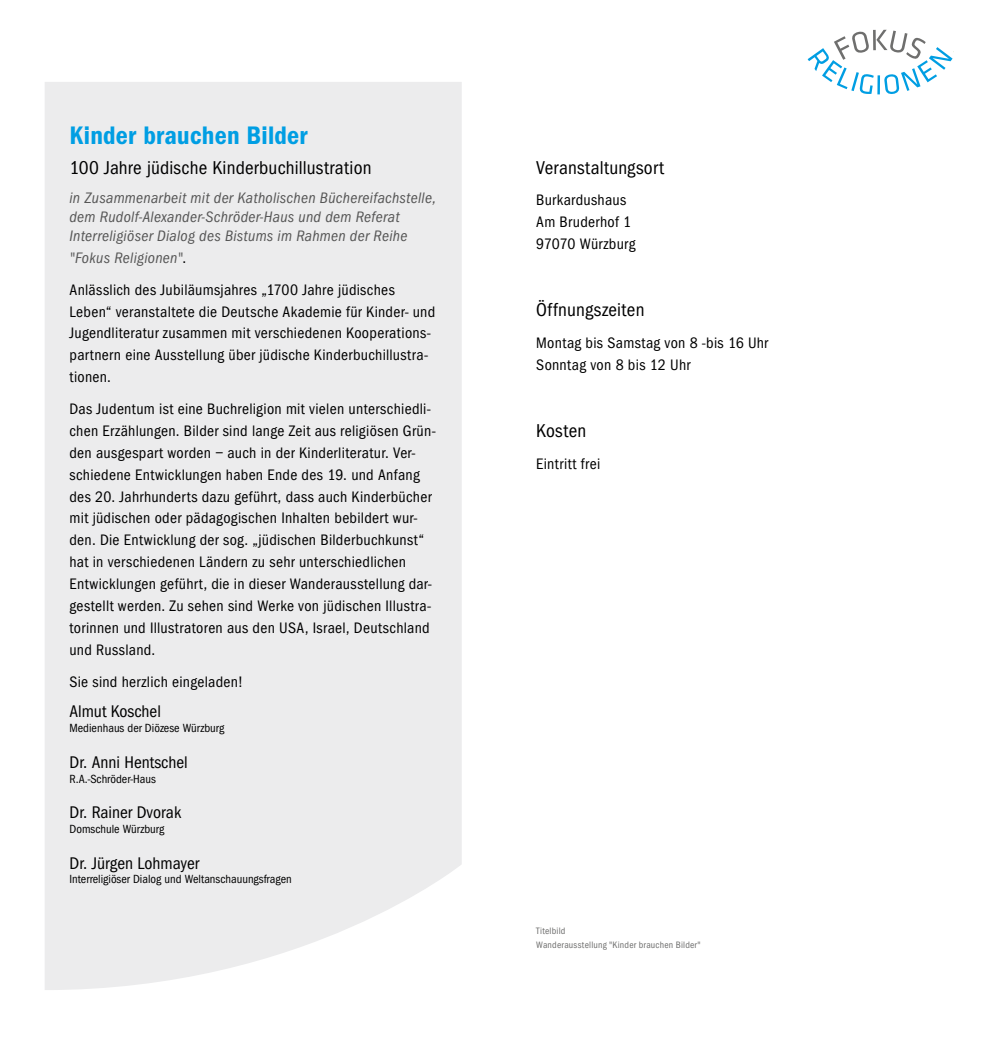
<style>
.page{position:relative;width:993px;height:1042px;background:#fff}
.page>*{position:absolute;margin:0;border:0;box-sizing:border-box;transform-origin:0 0}
.t1{font:26.25px "Franklin Goth EFTU Demi Con";color:#009ee3}
.t2{font:19.25px "Franklin Goth EFTU Book Con";letter-spacing:.015em;color:#000}
.t3{font:17.5px "Franklin Goth EFTU Book Con";color:#000}
.t4{font:15.75px/21.9px "Franklin Goth EFTU Book Con";letter-spacing:.02em;color:#000}
.t5{font:15.75px/18.9px "Franklin Goth EFTU Book Con Ita";letter-spacing:.02em;color:#565656}
.t6{font:12.25px "Franklin Goth EFTU Book Con";color:#000}
.t7{font:9.62px/14px "Franklin Goth EFTU Book Con";letter-spacing:.02em;color:#6f6f6e}
.s1{font-family:"Franklin Goth EFTU Book Con";color:#000}
</style>
<div class="page">
<div style="left:45px;top:82px;width:416px;height:908px;background:#ececed"></div>
<svg style="left:807px;top:29px;width:146px;height:65px"></svg>
<svg style="left:71px;top:126px;width:18px;height:18px"></svg>
<svg style="left:104px;top:126px;width:32px;height:18px"></svg>
<svg style="left:145px;top:126px;width:31px;height:18px"></svg>
<svg style="left:191px;top:126px;width:35px;height:18px"></svg>
<svg style="left:248px;top:126px;width:18px;height:18px"></svg>
<svg style="left:275px;top:126px;width:33px;height:18px"></svg>
<h1 class="t1" style="left:90px;top:120px;width:14px">■</h1>
<h1 class="t1" style="left:177px;top:120px;width:98px">◆ ■ ●</h1>
<p class="t2" style="left:69px;top:157px;width:303px">100 Jahre jüdische Kinderbuchillustration</p>
<p class="t5" style="left:69px;top:189px;width:368px">in Zusammenarbeit mit der Katholischen Büchereifachstelle, dem Rudolf-Alexander-Schröder-Haus und dem Referat<br>Interreligiöser Dialog des Bistums im Rahmen der Reihe</p>
<p class="t5" style="left:69px;top:248px;width:118px">"Fokus Religionen"<span class="s1">.</span></p>
<p class="t4" style="left:69px;top:279px;width:367px">Anlässlich des Jubiläumsjahres „1700 Jahre jüdisches Leben“ veranstaltete die Deutsche Akademie für Kinder- und Jugendliteratur zusammen mit verschiedenen Kooperations&shy;partnern eine Ausstellung über jüdische Kinderbuchillustra&shy;tionen.</p>
<p class="t4" style="left:69px;top:398px;width:367px">Das Judentum ist eine Buchreligion mit vielen unterschiedli&shy;chen Erzählungen. Bilder sind lange Zeit aus religiösen Grün&shy;den ausgespart worden – auch in der Kinderliteratur. Ver&shy;schiedene Entwicklungen haben Ende des 19. und Anfang des 20. Jahrhunderts dazu geführt, dass auch Kinderbücher mit jüdischen oder pädagogischen Inhalten bebildert wur&shy;den. Die Entwicklung der sog. „jüdischen Bilderbuchkunst“ hat in verschiedenen Ländern zu sehr unterschiedlichen Entwicklungen geführt, die in dieser Wanderausstellung dar&shy;gestellt werden. Zu sehen sind Werke von jüdischen Illustra&shy;torinnen und Illustratoren aus den USA, Israel, Deutschland und Russland.</p>
<p class="t4" style="left:69px;top:670px;width:175px">Sie sind herzlich eingeladen!</p>
<p class="t3" style="left:69px;top:702px;width:93px">Almut Koschel</p>
<p class="t6" style="left:69px;top:721px;width:156px">Medienhaus der Diözese Würzburg</p>
<p class="t3" style="left:69px;top:752px;width:120px">Dr. Anni Hentschel</p>
<p class="t6" style="left:69px;top:771px;width:88px">R.A.-Schröder-Haus</p>
<p class="t3" style="left:69px;top:802px;width:113px">Dr. Rainer Dvorak</p>
<p class="t6" style="left:69px;top:822px;width:96px">Domschule Würzburg</p>
<p class="t3" style="left:69px;top:853px;width:131px">Dr. Jürgen Lohmayer</p>
<p class="t6" style="left:69px;top:872px;width:224px">Interreligiöser Dialog und Weltanschauungsfragen</p>
<p class="t2" style="left:536px;top:156px;width:129px">Veranstaltungsort</p>
<p class="t4" style="left:536px;top:189px;width:101px">Burkardushaus<br>Am Bruderhof 1<br>97070 Würzburg</p>
<p class="t2" style="left:536px;top:299px;width:110px">Öffnungszeiten</p>
<p class="t4" style="left:536px;top:332px;width:233px">Montag bis Samstag von 8 -bis 16 Uhr<br>Sonntag von 8 bis 12 Uhr</p>
<p class="t2" style="left:536px;top:420px;width:52px">Kosten</p>
<p class="t4" style="left:536px;top:453px;width:65px">Eintritt frei</p>
<p class="t7" style="left:536px;top:924px;width:166px">Titelbild<br>Wanderausstellung "Kinder brauchen Bilder"</p>
</div>
